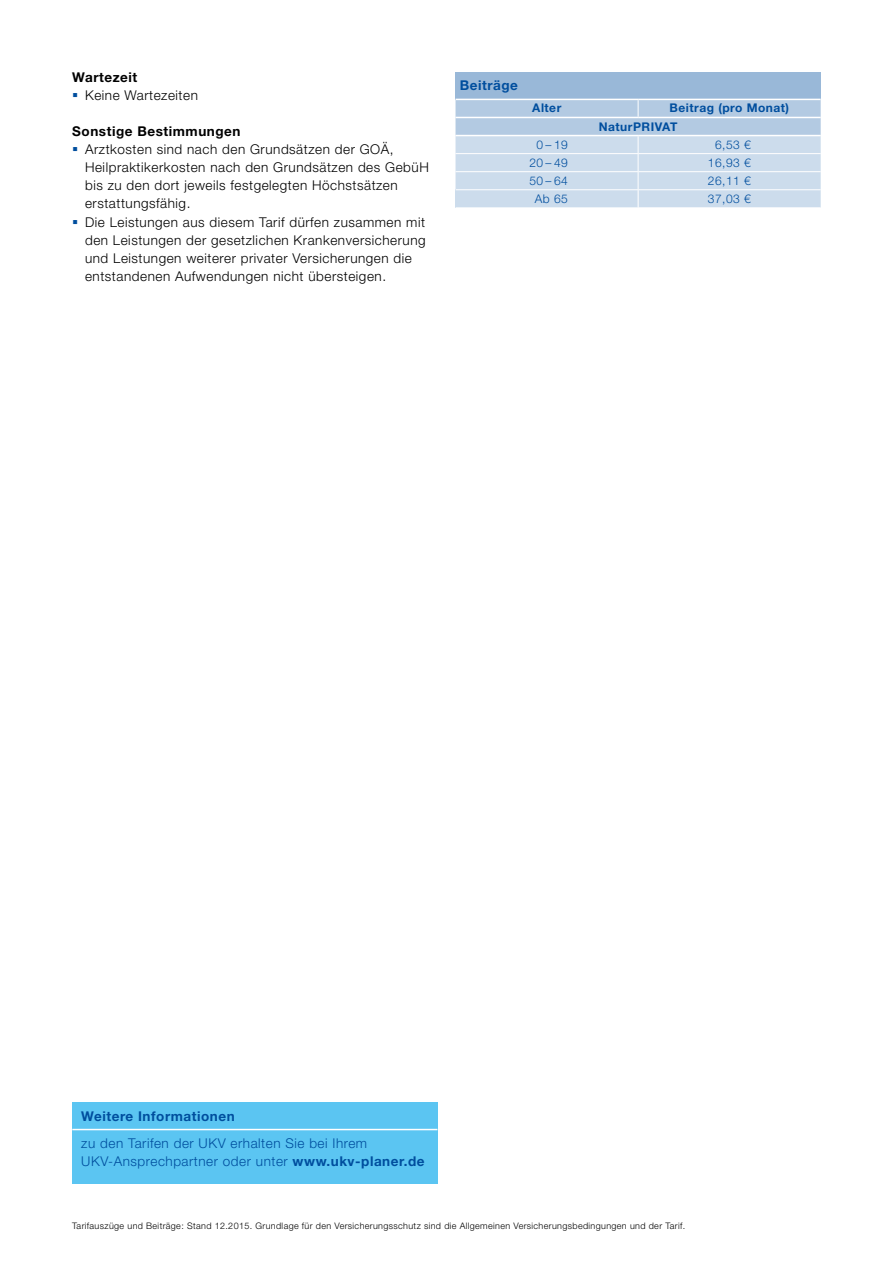
<style>
.page{position:relative;width:893px;height:1263px;background:#fff}
.page>*{position:absolute;margin:0;border:0;box-sizing:border-box;transform-origin:0 0}
.t1{font:300 13.5px/18.1px "Helvetica Neue LT Pro";letter-spacing:.04em;color:#000}
.t2{font:300 13.5px/18.1px "Helvetica Neue LT Pro";letter-spacing:.04em;color:#004e9e}
.t3{font:700 13.5px "Helvetica Neue LT Pro";letter-spacing:.04em;color:#000}
.t4{font:700 13.5px "Helvetica Neue LT Pro";letter-spacing:.04em;color:#004e9e}
.t5{font:300 12px "Helvetica Neue LT Pro";letter-spacing:.04em;color:#004e9e}
.t6{font:700 12px/18.9px "Helvetica Neue LT Pro";letter-spacing:.04em;color:#004e9e}
.t7{font:300 9px "Helvetica Neue LT Pro";letter-spacing:.04em;color:#000}
.s1{font-weight:700}
</style>
<div class="page">
<div style="left:72px;top:1102px;width:365px;height:82px;background:#5bc5f2"></div>
<hr style="left:72px;top:1129px;width:365px;height:1px;background:#fff">
<div style="left:455px;top:72px;width:366px;height:27px;background:#99b8d8"></div>
<svg style="left:455px;top:100px;width:366px;height:108px;background:#c5d7e9"></svg>
<hr style="left:455px;top:153px;width:183px;height:1px;background:#fff">
<hr style="left:638px;top:153px;width:183px;height:1px;background:#fff">
<hr style="left:455px;top:171px;width:183px;height:1px;background:#fff">
<hr style="left:638px;top:171px;width:183px;height:1px;background:#fff">
<hr style="left:455px;top:189px;width:183px;height:1px;background:#fff">
<hr style="left:638px;top:189px;width:183px;height:1px;background:#fff">
<hr style="left:455px;top:135px;width:183px;height:1px;background:#fff">
<hr style="left:638px;top:135px;width:183px;height:1px;background:#fff">
<hr style="left:455px;top:117px;width:183px;height:1px;background:#fff">
<hr style="left:638px;top:117px;width:183px;height:1px;background:#fff">
<p class="t3" style="left:72px;top:69px;width:67px">Wartezeit</p>
<p class="t1" style="left:85px;top:86px;width:114px">Keine Wartezeiten</p>
<p class="t3" style="left:72px;top:123px;width:170px">Sonstige Bestimmungen</p>
<p class="t1" style="left:85px;top:140px;width:345px">Arztkosten sind nach den Grundsätzen der GOÄ, Heilpraktikerkosten nach den Grundsätzen des GebüH bis zu den dort jeweils festgelegten Höchstsätzen erstattungsfähig.<br>Die Leistungen aus diesem Tarif dürfen zusammen mit den Leistungen der gesetzlichen Krankenversicherung und Leistungen weiterer privater Versicherungen die entstandenen Aufwendungen nicht übersteigen.</p>
<p class="t4" style="left:460px;top:77px;width:60px">Beiträge</p>
<p class="t6" style="left:532px;top:98px;width:31px">Alter</p>
<p class="t6" style="left:599px;top:98px;width:192px;text-indent:71px">Beitrag (pro Monat)<br>NaturPRIVAT</p>
<p class="t5" style="left:536px;top:138px;width:33px">0–19</p>
<p class="t5" style="left:715px;top:138px;width:37px">6,53 €</p>
<p class="t5" style="left:529px;top:156px;width:40px">20–49</p>
<p class="t5" style="left:708px;top:156px;width:44px">16,93 €</p>
<p class="t5" style="left:529px;top:174px;width:40px">50–64</p>
<p class="t5" style="left:708px;top:174px;width:44px">26,11 €</p>
<p class="t5" style="left:535px;top:192px;width:35px">Ab 65</p>
<p class="t5" style="left:708px;top:192px;width:44px">37,03 €</p>
<p class="t4" style="left:81px;top:1107px;width:155px">Weitere Informationen</p>
<p class="t2" style="left:81px;top:1134px;width:345px">zu den Tarifen der UKV erhalten Sie bei Ihrem<br>UKV-Ansprechpartner oder unter <span class="s1">www.ukv-planer.de</span></p>
<p class="t7" style="left:72px;top:1220px;width:614px">Tarifauszüge und Beiträge: Stand 12.2015. Grundlage für den Versicherungsschutz sind die Allgemeinen Versicherungsbedingungen und der Tarif.</p>
</div>
